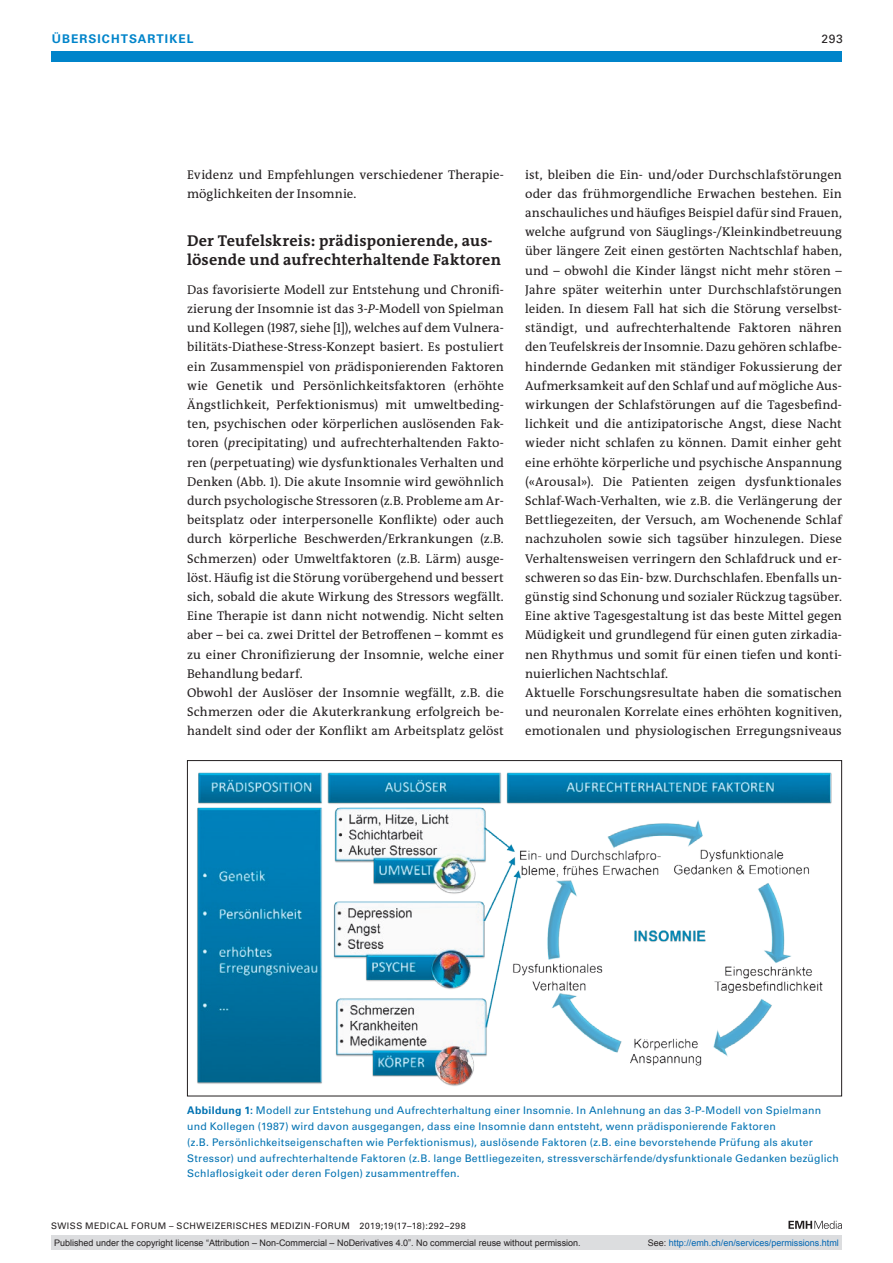
<style>
.page{position:relative;width:893px;height:1263px;background:#fff}
.page>*{position:absolute;margin:0;border:0;box-sizing:border-box;transform-origin:0 0}
.t1{font:700 15.75px/19.2px "The Antiqua B W7";letter-spacing:.015em;color:#231f20}
.t2{font:12.75px/19.2px "The Antiqua B W5 Plain";letter-spacing:.005em;color:#231f20}
.t3{font:700 12px "Univers LT Std";color:#0084ca}
.t4{font:12px "Univers LT Std";color:#231f20}
.t5{font:10.5px/15.8px "Univers LT Std";letter-spacing:.02em;color:#0072b2}
.t6{font:9px "Arial";color:#231f20}
.t7{font:9px "Univers LT Std";letter-spacing:.05em;color:#231f20}
.t8{font:9px "Arial";color:#0166b3}
.s1{font-style:italic}
.s2{font-weight:700}
.s3{color:#231f20}
</style>
<div class="page">
<div style="left:51px;top:51px;width:791px;height:11px;background:#0084ca"></div>
<svg style="left:788px;top:1221px;width:54px;height:8px"></svg>
<img style="left:197px;top:772px;width:635px;height:314px">
<div style="left:51px;top:1235px;width:791px;height:15px;background:#dcdddf"></div>
<p class="t3" style="left:52px;top:31px;width:20px">ÜBERSICHTSARTIKEL</p>
<p class="t4" style="left:822px;top:31px;width:23px">293</p>
<p class="t2" style="left:187px;top:165px;width:318px">Evidenz und Empfehlungen verschiedener Therapie&shy;möglichkeiten der Insomnie.</p>
<p class="t1" style="left:187px;top:231px;width:315px">Der Teufelskreis: prädisponierende, aus&shy;lösende und aufrechterhaltende Faktoren</p>
<p class="t2" style="left:187px;top:280px;width:318px">Das favorisierte Modell zur Entstehung und Chronifi&shy;zierung der Insomnie ist das 3-<span class="s1">P</span>-Modell von Spielman und Kollegen (1987, siehe [1]), welches auf dem Vulnera&shy;bilitäts-Diathese-Stress-Konzept basiert. Es postuliert ein Zusammenspiel von <span class="s1">p</span>rädisponierenden Faktoren wie Genetik und Persönlichkeitsfaktoren (erhöhte Ängstlichkeit, Perfektionismus) mit umweltbeding&shy;ten, psychischen oder körperlichen auslösenden Fak&shy;toren (<span class="s1">p</span>recipitating) und aufrechterhaltenden Fakto&shy;ren (<span class="s1">p</span>erpetuating) wie dysfunktionales Verhalten und Denken (Abb. 1). Die akute Insomnie wird gewöhnlich durch psychologische Stressoren (z.B. Probleme am Ar&shy;beitsplatz oder interpersonelle Konflikte) oder auch durch körperliche Beschwerden/Erkrankungen (z.B.<br>Schmerzen) oder Umweltfaktoren (z.B. Lärm) ausge&shy;löst. Häufig ist die Störung vorübergehend und bessert sich, sobald die akute Wirkung des Stressors wegfällt.<br>Eine Therapie ist dann nicht notwendig. Nicht selten aber – bei ca. zwei Drittel der Betroffenen – kommt es zu einer Chronifizierung der Insomnie, welche einer Behandlung bedarf.<br>Obwohl der Auslöser der Insomnie wegfällt, z.B. die Schmerzen oder die Akuterkrankung erfolgreich be&shy;handelt sind oder der Konflikt am Arbeitsplatz gelöst</p>
<p class="t2" style="left:525px;top:165px;width:318px">ist, bleiben die Ein- und/oder Durchschlafstörungen oder das frühmorgendliche Erwachen bestehen. Ein anschauliches und häufiges Beispiel dafür sind Frauen, welche aufgrund von Säuglings-/Kleinkindbetreuung über längere Zeit einen gestörten Nachtschlaf haben, und – obwohl die Kinder längst nicht mehr stören – Jahre später weiterhin unter Durchschlafstörungen leiden. In diesem Fall hat sich die Störung verselbst&shy;ständigt, und aufrechterhaltende Faktoren nähren den Teufelskreis der Insomnie. Dazu gehören schlafbe&shy;hindernde Gedanken mit ständiger Fokussierung der Aufmerksamkeit auf den Schlaf und auf mögliche Aus&shy;wirkungen der Schlafstörungen auf die Tagesbefind&shy;lichkeit und die antizipatorische Angst, diese Nacht wieder nicht schlafen zu können. Damit einher geht eine erhöhte körperliche und psychische Anspannung («Arousal»). Die Patienten zeigen dysfunktionales Schlaf-Wach-Verhalten, wie z.B. die Verlängerung der Bettliegezeiten, der Versuch, am Wochenende Schlaf nachzuholen sowie sich tagsüber hinzulegen. Diese Verhaltensweisen verringern den Schlafdruck und er&shy;schweren so das Ein- bzw. Durchschlafen. Ebenfalls un&shy;günstig sind Schonung und sozialer Rückzug tagsüber.<br>Eine aktive Tagesgestaltung ist das beste Mittel gegen Müdigkeit und grundlegend für einen guten zirkadia&shy;nen Rhythmus und somit für einen tiefen und konti&shy;nuierlichen Nachtschlaf.<br>Aktuelle Forschungsresultate haben die somatischen und neuronalen Korrelate eines erhöhten kognitiven, emotionalen und physiologischen Erregungsniveaus</p>
<p class="t5" style="left:187px;top:1103px;width:653px"><span class="s2">ABBILDUNG 1:</span> Modell zur Entstehung und Aufrechterhaltung einer Insomnie. In Anlehnung an das 3-P-Modell von Spielmann und Kollegen (1987) wird davon ausgegangen, dass eine Insomnie dann entsteht, wenn prädisponierende Faktoren<br>(z.B. Persönlichkeitseigenschaften wie Perfektionismus), auslösende Faktoren (z.B. eine bevorstehende Prüfung als akuter Stressor) und aufrechterhaltende Faktoren (z.B. lange Bettliegezeiten, stressverschärfende/dysfunktionale Gedanken bezüglich Schlaflosigkeit oder deren Folgen) zusammentreffen.</p>
<p class="t7" style="left:51px;top:1220px;width:416px">SWISS MEDICAL FORUM – SCHWEIZERISCHES MEDIZIN-FORUM 2019;19(17–18):292–298</p>
<p class="t6" style="left:54px;top:1237px;width:528px">Published under the copyright license “Attribution – Non-Commercial – NoDerivatives 4.0”. No commercial reuse without permission.</p>
<p class="t8" style="left:648px;top:1237px;width:193px"><span class="s3">See:</span> http://emh.ch/en/services/permissions.html</p>
</div>
